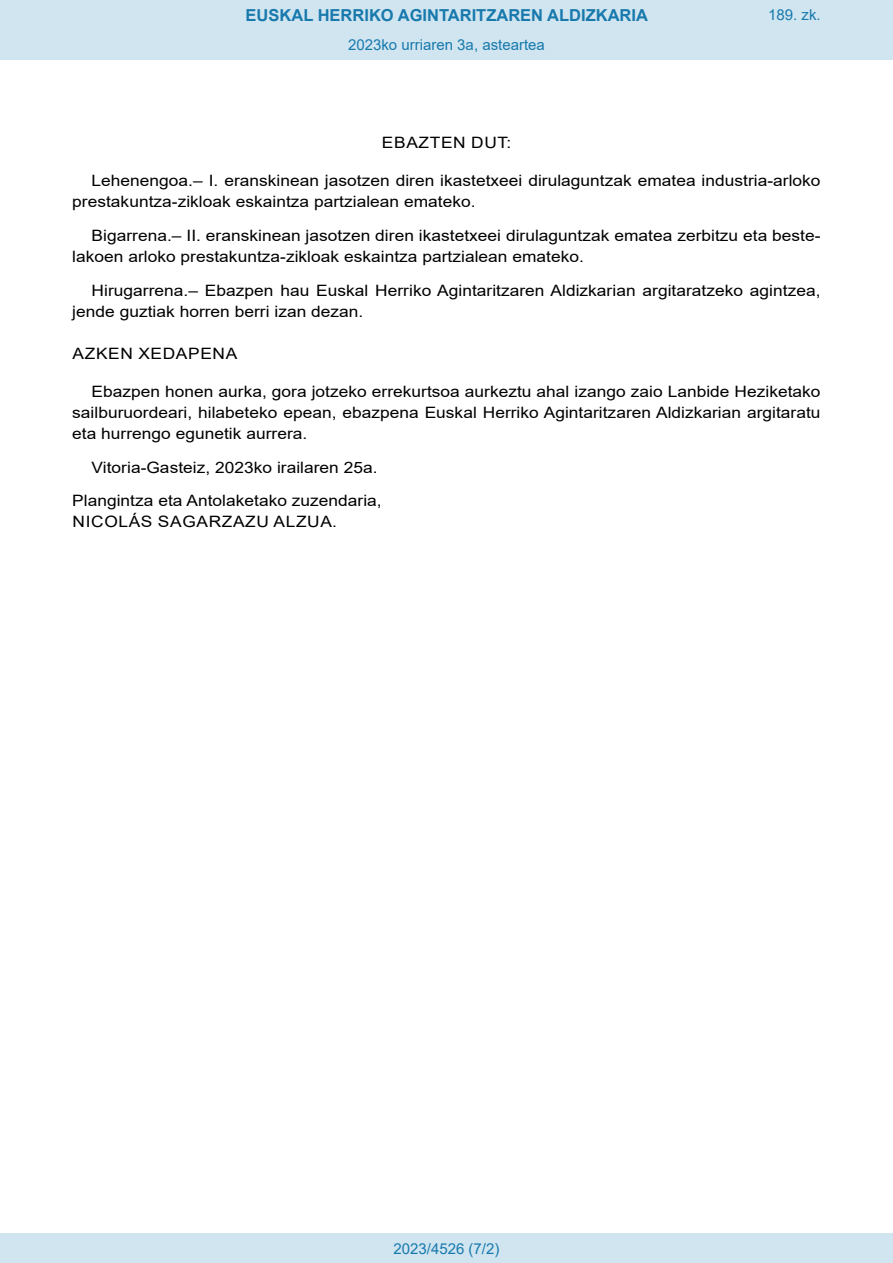
<style>
.page{position:relative;width:893px;height:1263px;background:#fff}
.page>*{position:absolute;margin:0;border:0;box-sizing:border-box;transform-origin:0 0}
.t1{font:700 16.5px "Arial";color:#1879ad}
.BOPVDetalle{font:15.6px/21px "Arial";color:#000;scale:1.11 1}
.BOPVFirmaPuesto{font:15.6px "Arial";color:#000;scale:1.11 1}
.BOPVFirmaLugFec{font:15.6px "Arial";color:#000;scale:1.11 1}
.BOPVFirmaNombre{font:15.6px "Arial";letter-spacing:.035em;color:#000;scale:1.11 1}
.BOPVDisposicion{font:15.6px "Arial";letter-spacing:.035em;color:#000;scale:1.11 1}
.BOPVClave{font:15.6px "Arial";letter-spacing:.035em;color:#000;scale:1.11 1}
.Paginacion_Centro{font:15px "Arial";color:#1879ad}
</style>
<div class="page">
<div style="left:0;top:0;width:893px;height:60px;background:#d0e5f0"></div>
<div style="left:0;top:1233px;width:893px;height:30px;background:#d0e5f0"></div>
<p class="t1" style="left:246px;top:3px;width:404px">EUSKAL HERRIKO AGINTARITZAREN ALDIZKARIA</p>
<p class="Paginacion_Centro" style="left:348px;top:35px;width:198px">2023ko urriaren 3a, asteartea</p>
<p class="Paginacion_Centro" style="left:768px;top:5px;width:54px">189. zk.</p>
<p class="BOPVClave" style="left:382px;top:132px;width:118px">EBAZTEN DUT:</p>
<p class="BOPVDetalle" style="left:72px;top:170px;width:676px;text-indent:19px">Lehenengoa.– I. eranskinean jasotzen diren ikastetxeei dirulaguntzak ematea industria-arloko prestakuntza-zikloak eskaintza partzialean emateko.</p>
<p class="BOPVDetalle" style="left:72px;top:225px;width:676px;text-indent:19px">Bigarrena.– II. eranskinean jasotzen diren ikastetxeei dirulaguntzak ematea zerbitzu eta beste&shy;lakoen arloko prestakuntza-zikloak eskaintza partzialean emateko.</p>
<p class="BOPVDetalle" style="left:72px;top:280px;width:676px;text-indent:19px">Hirugarrena.– Ebazpen hau Euskal Herriko Agintaritzaren Aldizkarian argitaratzeko agintzea, jende guztiak horren berri izan dezan.</p>
<p class="BOPVDisposicion" style="left:73px;top:343px;width:150px">AZKEN XEDAPENA</p>
<p class="BOPVDetalle" style="left:72px;top:381px;width:676px;text-align:justify;text-indent:19px">Ebazpen honen aurka, gora jotzeko errekurtsoa aurkeztu ahal izango zaio Lanbide Heziketako sailburuordeari, hilabeteko epean, ebazpena Euskal Herriko Agintaritzaren Aldizkarian argitaratu eta hurrengo egunetik aurrera.</p>
<p class="BOPVFirmaLugFec" style="left:92px;top:456px;width:259px">Vitoria-Gasteiz, 2023ko irailaren 25a.</p>
<p class="BOPVFirmaPuesto" style="left:72px;top:490px;width:280px">Plangintza eta Antolaketako zuzendaria,</p>
<p class="BOPVFirmaNombre" style="left:73px;top:511px;width:240px">NICOLÁS SAGARZAZU ALZUA.</p>
<p class="Paginacion_Centro" style="left:393px;top:1238px;width:107px">2023/4526 (7/2)</p>
</div>
